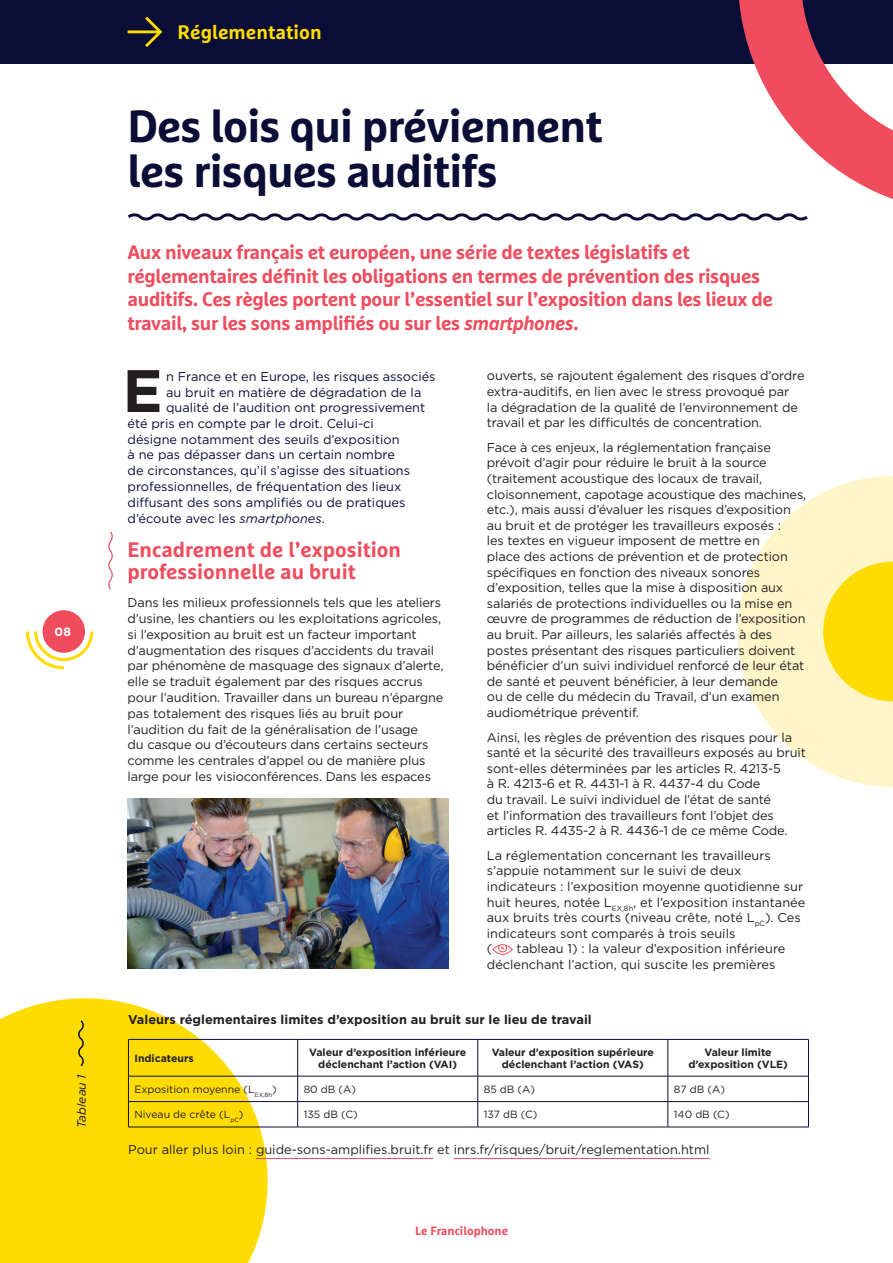
<style>
.page{position:relative;width:893px;height:1263px;background:#fff}
.page>*{position:absolute;margin:0;border:0;box-sizing:border-box;transform-origin:0 0}
.TXT_-_Lettrine__blue{font:700 59.85px "Gotham";color:#231f20}
.TITRE_H1{font:700 45px/45px "Marselis Pro";letter-spacing:-.02em;color:#0a0d36}
.TXT_-_Titrage__Trait{font:700 21px/21.5px "Marselis Pro";color:#ef4d5e}
.Chapeaux{font:700 19.5px/23.4px "Marselis Pro";letter-spacing:-.02em;color:#ef4d5e}
.TITRE_H1-2{font:700 19.5px "Marselis Pro";color:#ffdc01}
.t1{font:12.75px/15.6px "Gotham";letter-spacing:-.01em;color:#231f20}
.TXT_-_Lettrine__blue-2{font:12.75px "Gotham";color:#0a0d36}
.t2{font:700 12.75px "Gotham";color:#231f20}
.t3{font:700 12px "Marselis Pro";color:#ef4d5e}
.t4{font:italic 12px "Gotham";color:#0a0d36}
.TITRE_H1-3{font:700 12px "Gotham";color:#fff}
.t5{font:700 10.5px/11.4px "Gotham";color:#231f20;text-align:center}
.t6{font:10.5px "Gotham";color:#231f20}
.s1{font-style:italic}
</style>
<div class="page">
<svg style="left:738px;top:476px;width:155px;height:311px;fill:#fef5c9"></svg>
<svg style="left:823px;top:562px;width:70px;height:139px;background:#fee12d"></svg>
<svg style="left:0;top:998px;width:268px;height:265px;background:#fedf1f"></svg>
<div style="left:0;top:0;width:893px;height:64px;background:#0a0d36"></div>
<hr style="left:128px;top:30px;width:32px;height:3px;background:#ffdc01">
<svg style="left:142px;top:16px;width:21px;height:31px"></svg>
<svg style="left:108px;top:531px;width:5px;height:59px"></svg>
<svg style="left:498px;top:946px;width:9px;height:7px"></svg>
<div style="left:492px;top:944px;width:21px;height:11px;border:1px solid #ef4d5e;border-radius:50%"></div>
<svg style="left:127px;top:213px;width:579px;height:8px"></svg>
<hr style="left:256px;top:1158px;width:177px;height:1px;background:#ef4d5e">
<hr style="left:454px;top:1158px;width:255px;height:1px;background:#ef4d5e">
<hr style="left:128px;top:1039px;width:170px;height:1px;background:#0a0d36">
<hr style="left:128px;top:1039px;width:1px;height:37px;background:#0a0d36">
<hr style="left:298px;top:1039px;width:180px;height:1px;background:#0a0d36">
<hr style="left:297px;top:1039px;width:1px;height:37px;background:#0a0d36">
<hr style="left:478px;top:1039px;width:190px;height:1px;background:#0a0d36">
<hr style="left:477px;top:1039px;width:1px;height:37px;background:#0a0d36">
<hr style="left:668px;top:1039px;width:141px;height:1px;background:#0a0d36">
<hr style="left:668px;top:1039px;width:1px;height:37px;background:#0a0d36">
<hr style="left:808px;top:1039px;width:1px;height:37px;background:#0a0d36">
<hr style="left:128px;top:1076px;width:170px;height:1px;background:#0a0d36">
<hr style="left:298px;top:1076px;width:180px;height:1px;background:#0a0d36">
<hr style="left:478px;top:1076px;width:190px;height:1px;background:#0a0d36">
<hr style="left:668px;top:1076px;width:141px;height:1px;background:#0a0d36">
<hr style="left:128px;top:1101px;width:170px;height:1px;background:#0a0d36">
<svg style="left:128px;top:1076px;width:1px;height:51px"></svg>
<hr style="left:298px;top:1101px;width:180px;height:1px;background:#0a0d36">
<svg style="left:297px;top:1076px;width:1px;height:51px"></svg>
<hr style="left:478px;top:1101px;width:190px;height:1px;background:#0a0d36">
<svg style="left:477px;top:1076px;width:1px;height:51px"></svg>
<hr style="left:668px;top:1101px;width:141px;height:1px;background:#0a0d36">
<svg style="left:668px;top:1076px;width:1px;height:51px"></svg>
<svg style="left:808px;top:1076px;width:1px;height:51px"></svg>
<hr style="left:128px;top:1127px;width:170px;height:1px;background:#0a0d36">
<hr style="left:298px;top:1127px;width:180px;height:1px;background:#0a0d36">
<hr style="left:478px;top:1127px;width:190px;height:1px;background:#0a0d36">
<hr style="left:668px;top:1127px;width:141px;height:1px;background:#0a0d36">
<img style="left:128px;top:799px;width:321px;height:170px">
<svg style="left:76px;top:1019px;width:10px;height:49px"></svg>
<svg style="left:706px;top:0;width:187px;height:221px"></svg>
<div style="left:43px;top:610px;width:42px;height:43px;background:#ef4d5e;border-radius:50%"></div>
<svg style="left:26px;top:628px;width:68px;height:42px"></svg>
<p class="TITRE_H1-3" style="left:55px;top:624px;width:18px">08</p>
<p class="t4" style="left:74px;top:1128px;width:55px;rotate:-90deg">Tableau 1</p>
<p class="TITRE_H1-2" style="left:178px;top:20px;width:146px">Réglementation</p>
<p class="TITRE_H1" style="left:128px;top:103px;width:476px">Des lois qui préviennent les risques auditifs</p>
<p class="Chapeaux" style="left:128px;top:241px;width:647px">Aux niveaux français et européen, une série de textes législatifs et réglementaires définit les obligations en termes de prévention des risques auditifs. Ces règles portent pour l’essentiel sur l’exposition dans les lieux de travail, sur les sons amplifiés ou sur les <span class="s1">smartphones</span>.</p>
<p class="TXT_-_Lettrine__blue" style="left:123px;top:351px;width:42px">E</p>
<p class="TXT_-_Lettrine__blue-2" style="left:166px;top:369px;width:271px">n France et en Europe, les risques associés</p>
<p class="t1" style="left:487px;top:368px;width:319px">ouverts, se rajoutent également des risques d’ordre extra-auditifs, en lien avec le stress provoqué par<br>la dégradation de la qualité de l’environnement de travail et par les difficultés de concentration.</p>
<p class="t1" style="left:487px;top:439px;width:321px">Face à ces enjeux, la réglementation française prévoit d’agir pour réduire le bruit à la source (traitement acoustique des locaux de travail, cloisonnement, capotage acoustique des machines, etc.), mais aussi d’évaluer les risques d’exposition au bruit et de protéger les travailleurs exposés :<br>les textes en vigueur imposent de mettre en<br>place des actions de prévention et de protection spécifiques en fonction des niveaux sonores d’exposition, telles que la mise à disposition aux salariés de protections individuelles ou la mise en œuvre de programmes de réduction de l’exposition au bruit. Par ailleurs, les salariés affectés à des postes présentant des risques particuliers doivent bénéficier d’un suivi individuel renforcé de leur état de santé et peuvent bénéficier, à leur demande<br>ou de celle du médecin du Travail, d’un examen audiométrique préventif.</p>
<p class="t1" style="left:487px;top:729px;width:321px">Ainsi, les règles de prévention des risques pour la santé et la sécurité des travailleurs exposés au bruit sont-elles déterminées par les articles R. 4213-5<br>à R. 4213-6 et R. 4431-1 à R. 4437-4 du Code<br>du travail. Le suivi individuel de l’état de santé<br>et l’information des travailleurs font l’objet des articles R. 4435-2 à R. 4436-1 de ce même Code.</p>
<p class="t1" style="left:487px;top:847px;width:320px">La réglementation concernant les travailleurs s’appuie notamment sur le suivi de deux indicateurs : l’exposition moyenne quotidienne sur huit heures, notée L<sub>EX,8h</sub>, et l’exposition instantanée aux bruits très courts (niveau crête, noté L<sub>pC</sub>). Ces indicateurs sont comparés à trois seuils<br>(</p>
<p class="TXT_-_Lettrine__blue-2" style="left:166px;top:384px;width:257px">au bruit en matière de dégradation de la</p>
<p class="TXT_-_Lettrine__blue-2" style="left:166px;top:399px;width:261px">qualité de l’audition ont progressivement</p>
<p class="TXT_-_Lettrine__blue-2" style="left:128px;top:415px;width:248px">été pris en compte par le droit. Celui-ci</p>
<p class="TXT_-_Lettrine__blue-2" style="left:128px;top:431px;width:274px">désigne notamment des seuils d’exposition</p>
<p class="TXT_-_Lettrine__blue-2" style="left:128px;top:447px;width:269px">à ne pas dépasser dans un certain nombre</p>
<p class="TXT_-_Lettrine__blue-2" style="left:128px;top:463px;width:284px">de circonstances, qu’il s’agisse des situations</p>
<p class="TXT_-_Lettrine__blue-2" style="left:128px;top:478px;width:275px">professionnelles, de fréquentation des lieux</p>
<p class="TXT_-_Lettrine__blue-2" style="left:128px;top:494px;width:279px">diffusant des sons amplifiés ou de pratiques</p>
<p class="TXT_-_Lettrine__blue-2" style="left:128px;top:510px;width:199px">d’écoute avec les <span class="s1">smartphones</span>.</p>
<p class="TXT_-_Titrage__Trait" style="left:128px;top:538px;width:275px">Encadrement de l’exposition professionnelle au bruit</p>
<p class="t1" style="left:128px;top:594px;width:317px">Dans les milieux professionnels tels que les ateliers d’usine, les chantiers ou les exploitations agricoles, si l’exposition au bruit est un facteur important d’augmentation des risques d’accidents du travail par phénomène de masquage des signaux d’alerte, elle se traduit également par des risques accrus pour l’audition. Travailler dans un bureau n’épargne pas totalement des risques liés au bruit pour l’audition du fait de la généralisation de l’usage<br>du casque ou d’écouteurs dans certains secteurs comme les centrales d’appel ou de manière plus large pour les visioconférences. Dans les espaces</p>
<p class="t1" style="left:487px;top:941px;width:300px;text-indent:30px">tableau 1) : la valeur d’exposition inférieure déclenchant l’action, qui suscite les premières</p>
<p class="t2" style="left:128px;top:1011px;width:465px">Valeurs réglementaires limites d’exposition au bruit sur le lieu de travail</p>
<p class="t5" style="left:134px;top:1052px;width:61px">Indicateurs</p>
<p class="t5" style="left:309px;top:1047px;width:158px">Valeur d’exposition inférieure déclenchant l’action (VAI)</p>
<p class="t5" style="left:492px;top:1047px;width:164px">Valeur d’exposition supérieure déclenchant l’action (VAS)</p>
<p class="t5" style="left:688px;top:1047px;width:101px">Valeur limite d’exposition (VLE)</p>
<p class="t6" style="left:134px;top:1082px;width:144px">Exposition moyenne (L<sub>EX,8h</sub>)</p>
<p class="t6" style="left:304px;top:1082px;width:54px">80 dB (A)</p>
<p class="t6" style="left:484px;top:1082px;width:53px">85 dB (A)</p>
<p class="t6" style="left:674px;top:1082px;width:53px">87 dB (A)</p>
<p class="t6" style="left:134px;top:1108px;width:111px">Niveau de crête (L<sub>pC</sub>)</p>
<p class="t6" style="left:304px;top:1108px;width:55px">135 dB (C)</p>
<p class="t6" style="left:484px;top:1108px;width:55px">137 dB (C)</p>
<p class="t6" style="left:674px;top:1108px;width:57px">140 dB (C)</p>
<p class="t1" style="left:128px;top:1141px;width:583px">Pour aller plus loin : guide-sons-amplifies.bruit.fr et inrs.fr/risques/bruit/reglementation.html</p>
<p class="t3" style="left:415px;top:1224px;width:94px">Le Francilophone</p>
</div>
